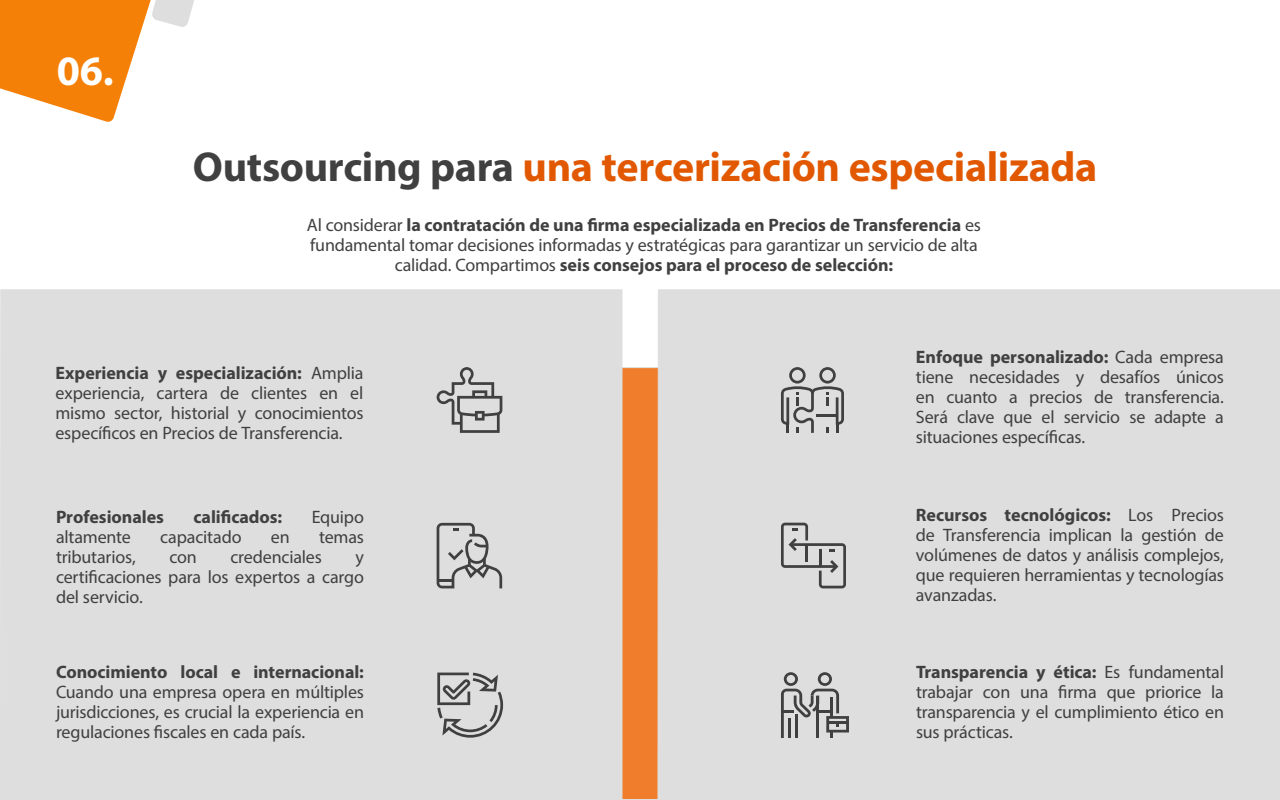
<style>
.page{position:relative;width:1280px;height:800px;background:#fff}
.page>*{position:absolute;margin:0;border:0;box-sizing:border-box;transform-origin:0 0}
.t1{font:700 42px "Myriad Pro";letter-spacing:-.01em;color:#e15800}
.t2{font:700 42px "Myriad Pro";color:#fff}
.t3{font:18px/20px "Myriad Pro";letter-spacing:-.01em;color:#404040;text-align:justify}
.t4{font:700 18px "Myriad Pro";letter-spacing:-.005em;color:#404040}
.s1{color:#404040}
.s2{font-weight:700}
</style>
<div class="page">
<div style="left:572px;top:368px;width:135px;height:431px;background:#f07d2b"></div>
<div style="left:0;top:289px;width:623px;height:511px;background:#dedede"></div>
<div style="left:657px;top:289px;width:623px;height:511px;background:#dedede"></div>
<svg style="left:437px;top:367px;width:65px;height:66px;background:#b7b7b7"></svg>
<svg style="left:437px;top:673px;width:66px;height:65px;background:#b2b2b2"></svg>
<svg style="left:781px;top:672px;width:68px;height:66px;background:#aeaeae"></svg>
<svg style="left:781px;top:523px;width:65px;height:65px;background:#bebebe"></svg>
<hr style="left:805px;top:545px;width:3px;height:17px;background:#404040">
<hr style="left:819px;top:549px;width:3px;height:18px;background:#404040">
<svg style="left:781px;top:367px;width:63px;height:66px;background:#b2b2b2"></svg>
<hr style="left:817px;top:414px;width:20px;height:2px;background:#404040">
<svg style="left:437px;top:523px;width:65px;height:65px;background:#b9b9b9"></svg>
<svg style="left:0;top:0;width:194px;height:122px"></svg>
<h1 class="t2" style="left:57px;top:44px;width:59px">06.</h1>
<h1 class="t1" style="left:193px;top:139px;width:906px"><span class="s1">Outsourcing para</span> una tercerización especializada</h1>
<p class="t3" style="left:307px;top:214px;width:676px;text-align:center">Al considerar <span class="s2">la contratación de una firma especializada en Precios de Transferencia</span> es fundamental tomar decisiones informadas y estratégicas para garantizar un servicio de alta calidad. Compartimos <span class="s2">seis consejos para el proceso de selección:</span></p>
<p class="t3" style="left:55px;top:363px;width:310px"><span class="s2">Experiencia y especialización:</span> Amplia experiencia, cartera de clientes en el mismo sector, historial y conocimientos específicos en Precios de Transferencia.</p>
<p class="t4" style="left:56px;top:505px;width:109px">Profesionales</p>
<p class="t4" style="left:194px;top:505px;width:90px">calificados:</p>
<p class="t3" style="left:312px;top:506px;width:54px">Equipo</p>
<p class="t3" style="left:56px;top:526px;width:76px">altamente</p>
<p class="t3" style="left:160px;top:526px;width:83px">capacitado</p>
<p class="t3" style="left:271px;top:526px;width:20px">en</p>
<p class="t3" style="left:319px;top:526px;width:46px">temas</p>
<p class="t3" style="left:56px;top:546px;width:81px">tributarios,</p>
<p class="t3" style="left:169px;top:546px;width:29px">con</p>
<p class="t3" style="left:230px;top:546px;width:93px">credenciales</p>
<p class="t3" style="left:56px;top:546px;width:310px;text-indent:300px">y certificaciones para los expertos a cargo del servicio.</p>
<p class="t4" style="left:56px;top:661px;width:309px">Conocimiento local e internacional:</p>
<p class="t3" style="left:56px;top:682px;width:310px">Cuando una empresa opera en múltiples jurisdicciones, es crucial la experiencia en regulaciones fiscales en cada país.</p>
<p class="t3" style="left:916px;top:347px;width:310px"><span class="s2">Enfoque personalizado:</span> Cada empresa tiene necesidades y desafíos únicos en cuanto a precios de transferencia.<br>Será clave que el servicio se adapte a situaciones específicas.</p>
<p class="t3" style="left:916px;top:505px;width:310px"><span class="s2">Recursos tecnológicos:</span> Los Precios de Transferencia implican la gestión de volúmenes de datos y análisis complejos, que requieren herramientas y tecnologías avanzadas.</p>
<p class="t3" style="left:916px;top:662px;width:309px"><span class="s2">Transparencia y ética:</span> Es fundamental trabajar con una firma que priorice la transparencia y el cumplimiento ético en sus prácticas.</p>
</div>
